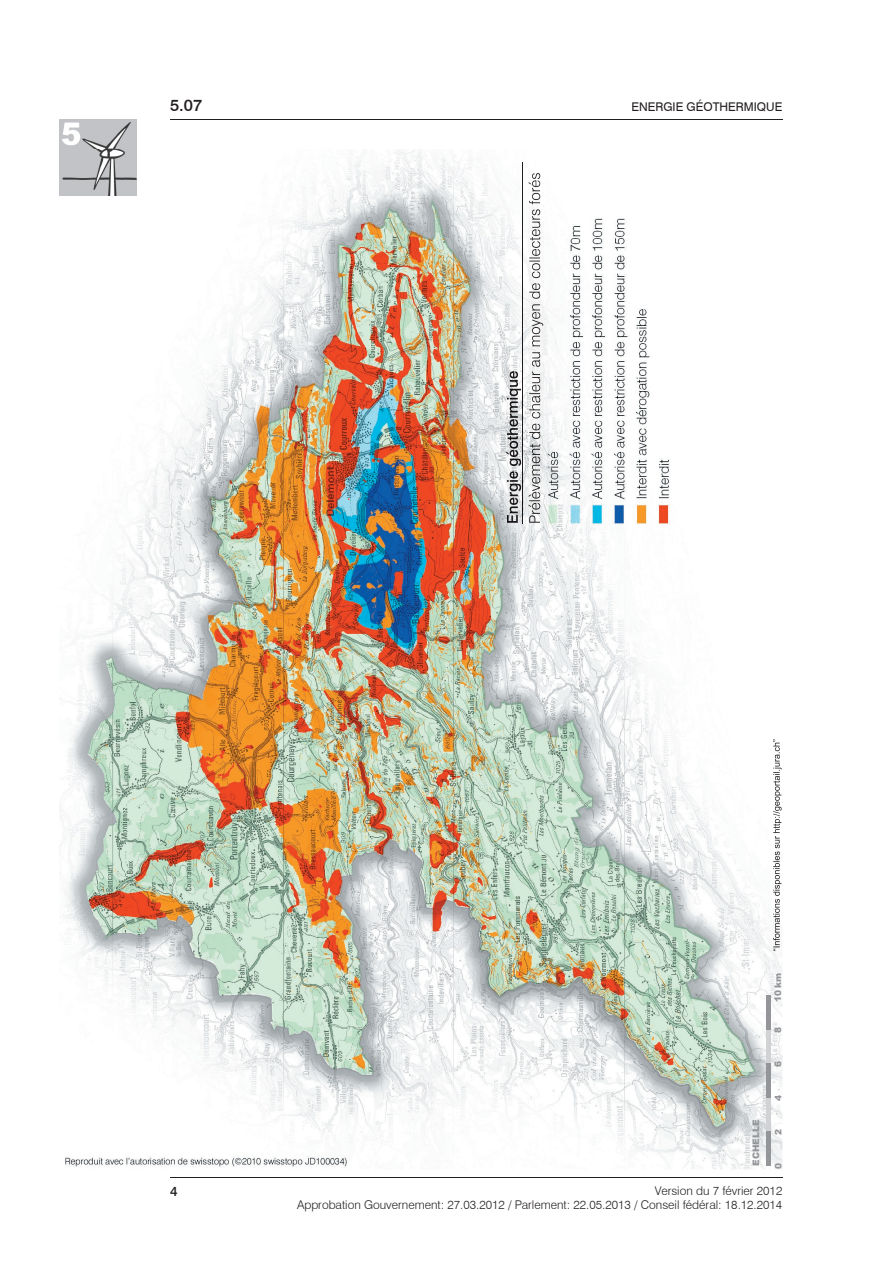
<style>
.page{position:relative;width:893px;height:1263px;background:#fff}
.page>*{position:absolute;margin:0;border:0;box-sizing:border-box;transform-origin:0 0}
.t1{font:500 16.5px "Swiss 721 BT";color:#231f20}
.t2{font:500 13.5px "Swiss 721 BT";color:#231f20}
.t3{font:300 12px/14.4px "Swiss 721 BT";color:#231f20;text-align:right}
.t4{font:12px "Swiss 721 BT";color:#231f20}
.t5{font:900 9px "Arial";color:#939598}
</style>
<div class="page">
<img style="left:59px;top:149px;width:723px;height:1020px">
<hr style="left:170px;top:119px;width:612px;height:1px;background:#231f20">
<hr style="left:170px;top:1177px;width:612px;height:1px;background:#231f20">
<img style="left:60px;top:119px;width:76px;height:77px">
<hr style="left:766px;top:1098px;width:4px;height:34px;background:#d1d2d4">
<hr style="left:766px;top:1132px;width:4px;height:34px;background:#939598">
<hr style="left:766px;top:1030px;width:4px;height:34px;background:#d1d2d4">
<hr style="left:766px;top:1064px;width:4px;height:34px;background:#939598">
<hr style="left:766px;top:996px;width:4px;height:34px;background:#939598">
<img style="left:773px;top:739px;width:9px;height:212px">
<img style="left:522px;top:162px;width:1px;height:362px">
<img style="left:506px;top:371px;width:15px;height:152px">
<img style="left:529px;top:173px;width:14px;height:350px">
<h1 class="t1" style="left:170px;top:96px;width:34px">5.07</h1>
<p class="t4" style="left:631px;top:100px;width:152px">ENERGIE GÉOTHERMIQUE</p>
<p class="t5" style="left:771px;top:1002px;width:30px;rotate:-90deg">10 km</p>
<p class="t5" style="left:771px;top:1033px;width:8px;rotate:-90deg">8</p>
<p class="t5" style="left:771px;top:1067px;width:8px;rotate:-90deg">6</p>
<p class="t5" style="left:749px;top:1165px;width:47px;rotate:-90deg">ECHELLE</p>
<p class="t5" style="left:772px;top:1101px;width:8px;rotate:-90deg">4</p>
<p class="t5" style="left:772px;top:1135px;width:8px;rotate:-90deg">2</p>
<p class="t5" style="left:772px;top:1169px;width:8px;rotate:-90deg">0</p>
<p class="t2" style="left:170px;top:1183px;width:9px">4</p>
<p class="t3" style="left:297px;top:1183px;width:487px">Version du 7 février 2012<br>Approbation Gouvernement: 27.03.2012 / Parlement: 22.05.2013 / Conseil fédéral: 18.12.2014</p>
</div>
